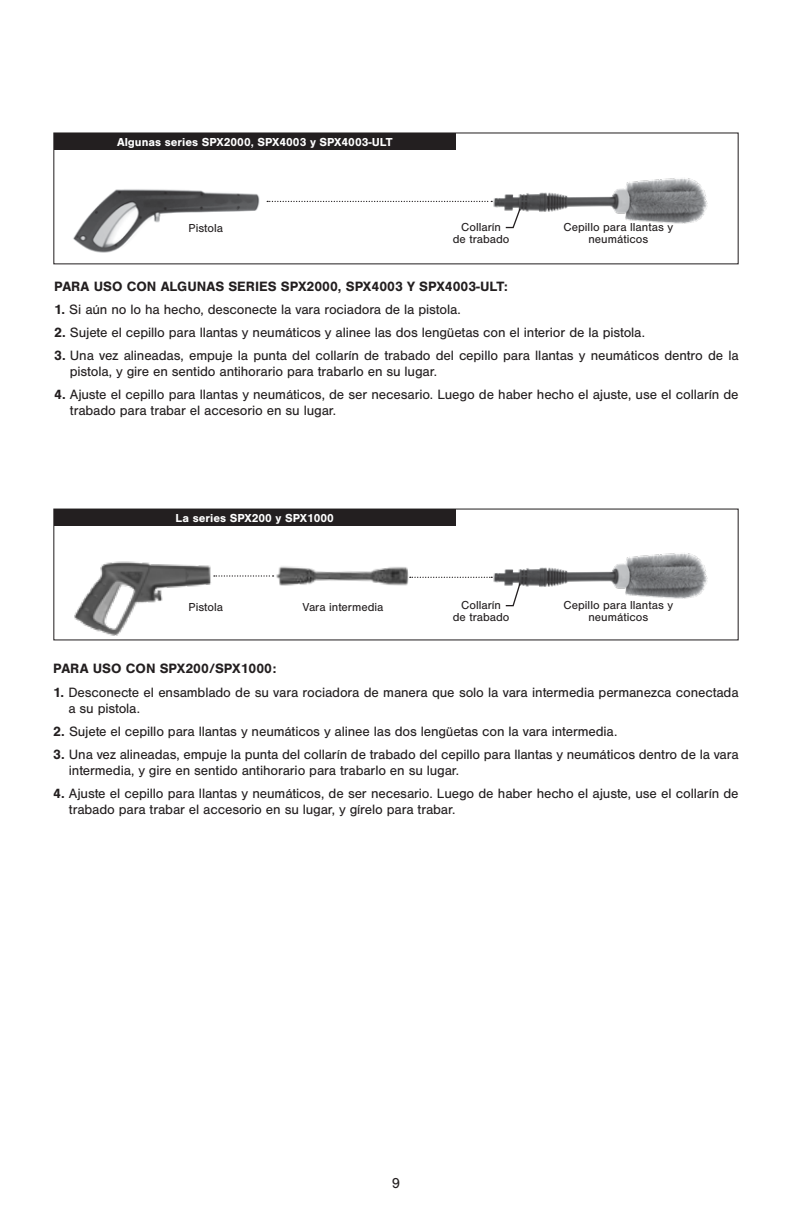
<style>
.page{position:relative;width:792px;height:1224px;background:#fff}
.page>*{position:absolute;margin:0;border:0;box-sizing:border-box;transform-origin:0 0}
.t1{font:15px "Nimbus San";color:#231f20}
.t2{font:14px/16px "Nimbus San";letter-spacing:-.01em;color:#231f20}
.t3{font:700 14px "Nimbus San";color:#231f20}
.t4{font:12px/12px "Nimbus San";color:#231f20;text-align:center}
.t5{font:700 12px "Nimbus San";color:#fff}
.s1{font-weight:700}
</style>
<div class="page">
<img style="left:73px;top:189px;width:187px;height:64px">
<div style="left:54px;top:133px;width:401px;height:17px;background:#231f20"></div>
<svg style="left:267px;top:201px;width:221px;height:1px"></svg>
<img style="left:488px;top:178px;width:220px;height:46px">
<svg style="left:504px;top:207px;width:18px;height:22px"></svg>
<div style="left:53px;top:509px;width:686px;height:131px;border:1px solid #231f20"></div>
<div style="left:54px;top:510px;width:401px;height:16px;background:#231f20"></div>
<svg style="left:410px;top:577px;width:78px;height:1px"></svg>
<svg style="left:214px;top:575px;width:60px;height:2px"></svg>
<img style="left:489px;top:553px;width:219px;height:46px">
<svg style="left:504px;top:582px;width:18px;height:25px"></svg>
<img style="left:73px;top:561px;width:140px;height:80px">
<img style="left:276px;top:566px;width:133px;height:20px">
<p class="t5" style="left:117px;top:135px;width:277px">Algunas series SPX2000, SPX4003 y SPX4003-ULT</p>
<p class="t4" style="left:189px;top:222px;width:36px">Pistola</p>
<p class="t4" style="left:564px;top:221px;width:111px">Cepillo para llantas y neumáticos</p>
<p class="t4" style="left:453px;top:221px;width:58px">Collarín<br>de trabado</p>
<p class="t3" style="left:54px;top:278px;width:455px">PARA USO CON ALGUNAS SERIES SPX2000, SPX4003 Y SPX4003-ULT:</p>
<p class="t2" style="left:54px;top:301px;width:408px"><span class="s1">1.</span> Si aún no lo ha hecho, desconecte la vara rociadora de la pistola.</p>
<p class="t2" style="left:54px;top:325px;width:592px"><span class="s1">2.</span> Sujete el cepillo para llantas y neumáticos y alinee las dos lengüetas con el interior de la pistola.</p>
<p class="t2" style="left:70px;top:348px;width:670px;text-indent:-16px"><span class="s1">3.</span> Una vez alineadas, empuje la punta del collarín de trabado del cepillo para llantas y neumáticos dentro de la pistola, y gire en sentido antihorario para trabarlo en su lugar.</p>
<p class="t2" style="left:70px;top:387px;width:670px;text-indent:-16px"><span class="s1">4.</span> Ajuste el cepillo para llantas y neumáticos, de ser necesario. Luego de haber hecho el ajuste, use el collarín de trabado para trabar el accesorio en su lugar.</p>
<p class="t5" style="left:176px;top:511px;width:160px">La series SPX200 y SPX1000</p>
<p class="t4" style="left:189px;top:601px;width:36px">Pistola</p>
<p class="t4" style="left:302px;top:601px;width:83px">Vara intermedia</p>
<p class="t4" style="left:564px;top:600px;width:111px">Cepillo para llantas y neumáticos</p>
<p class="t4" style="left:453px;top:600px;width:58px">Collarín<br>de trabado</p>
<p class="t3" style="left:53px;top:661px;width:225px">PARA USO CON SPX200/SPX1000:</p>
<p class="t2" style="left:68px;top:684px;width:672px;text-indent:-15px"><span class="s1">1.</span> Desconecte el ensamblado de su vara rociadora de manera que solo la vara intermedia permanezca conectada a su pistola.</p>
<p class="t2" style="left:53px;top:723px;width:566px"><span class="s1">2.</span> Sujete el cepillo para llantas y neumáticos y alinee las dos lengüetas con la vara intermedia.</p>
<p class="t2" style="left:69px;top:747px;width:671px;text-indent:-16px"><span class="s1">3.</span> Una vez alineadas, empuje la punta del collarín de trabado del cepillo para llantas y neumáticos dentro de la vara intermedia, y gire en sentido antihorario para trabarlo en su lugar.</p>
<p class="t2" style="left:69px;top:786px;width:671px;text-indent:-16px"><span class="s1">4.</span> Ajuste el cepillo para llantas y neumáticos, de ser necesario. Luego de haber hecho el ajuste, use el collarín de trabado para trabar el accesorio en su lugar, y gírelo para trabar.</p>
<p class="t1" style="left:392px;top:1175px;width:10px">9</p>
</div>
